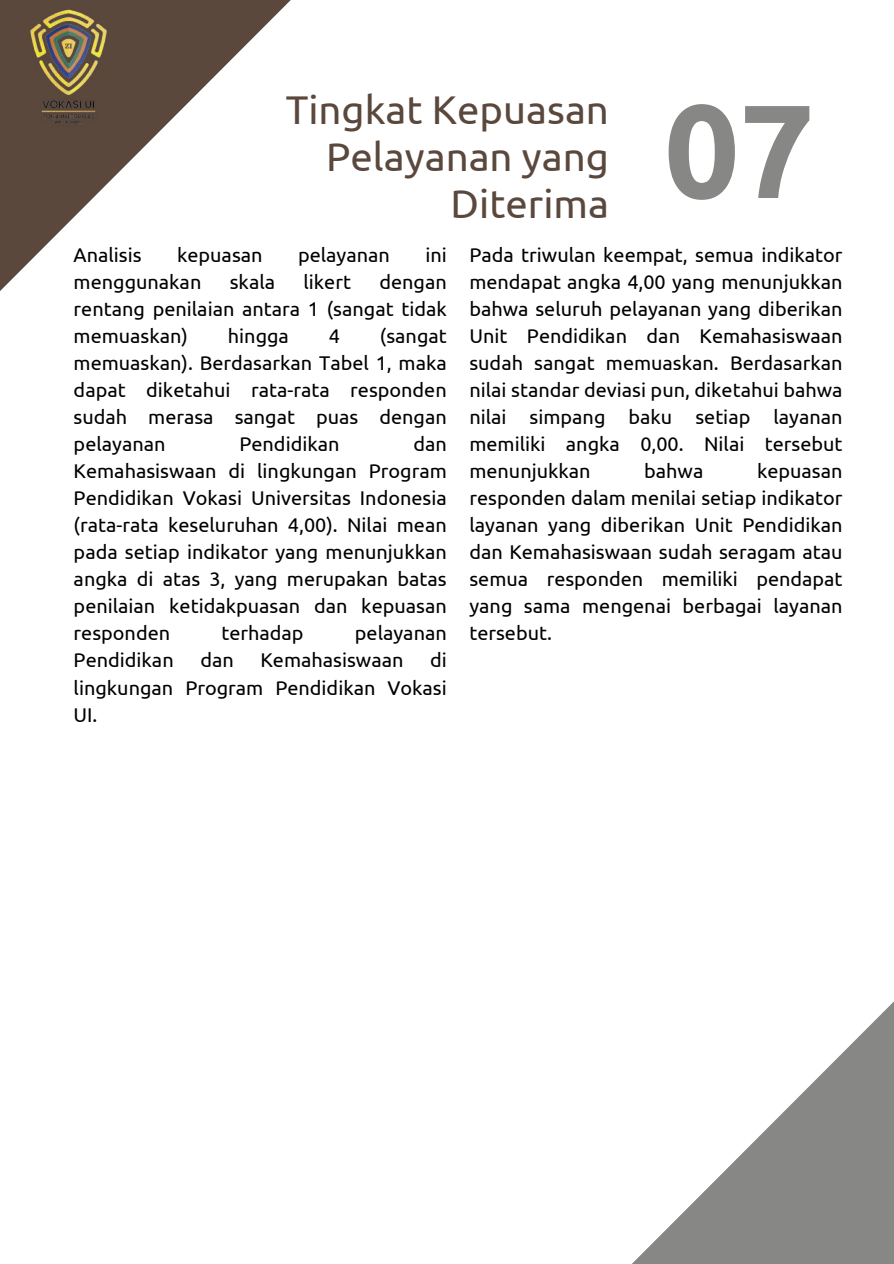
<style>
.page{position:relative;width:894px;height:1264px;background:#fff}
.page>*{position:absolute;margin:0;border:0;box-sizing:border-box;transform-origin:0 0}
.t1{font:700 132.3px "Ubuntu";color:#878885}
.t2{font:40.05px/47.2px "Ubuntu";color:#5a483d;text-align:right}
.t3{font:19.8px/27px "Ubuntu";color:#000;text-align:justify}
</style>
<div class="page">
<svg style="left:0;top:0;width:291px;height:291px"></svg>
<img style="left:0;top:0;width:135px;height:135px">
<svg style="left:633px;top:1002px;width:260px;height:261px"></svg>
<h2 class="t2" style="left:285px;top:85px;width:324px">Tingkat Kepuasan<br>Pelayanan yang<br>Diterima</h2>
<h1 class="t1" style="left:664px;top:75px;width:152px">07</h1>
<p class="t3" style="left:74px;top:241px;width:70px">Analisis</p>
<p class="t3" style="left:177px;top:241px;width:87px">kepuasan</p>
<p class="t3" style="left:298px;top:241px;width:93px">pelayanan</p>
<p class="t3" style="left:425px;top:241px;width:23px">ini</p>
<p class="t3" style="left:74px;top:268px;width:129px">menggunakan</p>
<p class="t3" style="left:230px;top:268px;width:47px">skala</p>
<p class="t3" style="left:303px;top:268px;width:49px">likert</p>
<p class="t3" style="left:74px;top:268px;width:374px;text-indent:306px">dengan rentang penilaian antara 1 (sangat tidak memuaskan)</p>
<p class="t3" style="left:74px;top:322px;width:374px;text-indent:306px">(sangat memuaskan). Berdasarkan Tabel 1, maka dapat diketahui rata-rata responden sudah merasa sangat puas dengan pelayanan</p>
<p class="t3" style="left:228px;top:322px;width:63px">hingga</p>
<p class="t3" style="left:329px;top:322px;width:13px">4</p>
<p class="t3" style="left:74px;top:430px;width:374px;text-indent:339px">dan Kemahasiswaan di lingkungan Program Pendidikan Vokasi Universitas Indonesia (rata-rata keseluruhan 4,00). Nilai mean pada setiap indikator yang menunjukkan angka di atas 3, yang merupakan batas penilaian ketidakpuasan dan kepuasan responden</p>
<p class="t3" style="left:239px;top:430px;width:102px">Pendidikan</p>
<p class="t3" style="left:221px;top:619px;width:84px">terhadap</p>
<p class="t3" style="left:355px;top:619px;width:93px">pelayanan</p>
<p class="t3" style="left:74px;top:646px;width:374px;text-indent:356px">di lingkungan Program Pendidikan Vokasi UI.</p>
<p class="t3" style="left:74px;top:646px;width:102px">Pendidikan</p>
<p class="t3" style="left:200px;top:646px;width:35px">dan</p>
<p class="t3" style="left:260px;top:646px;width:144px">Kemahasiswaan</p>
<p class="t3" style="left:469px;top:241px;width:374px">Pada triwulan keempat, semua indikator mendapat angka 4,00 yang menunjukkan bahwa seluruh pelayanan yang diberikan Unit Pendidikan dan Kemahasiswaan sudah sangat memuaskan. Berdasarkan nilai standar deviasi pun, diketahui bahwa nilai simpang baku setiap layanan memiliki angka 0,00. Nilai tersebut menunjukkan</p>
<p class="t3" style="left:469px;top:457px;width:374px;text-indent:287px">kepuasan responden dalam menilai setiap indikator layanan yang diberikan Unit Pendidikan dan Kemahasiswaan sudah seragam atau semua responden memiliki pendapat yang sama mengenai berbagai layanan tersebut.</p>
<p class="t3" style="left:644px;top:457px;width:61px">bahwa</p>
</div>
